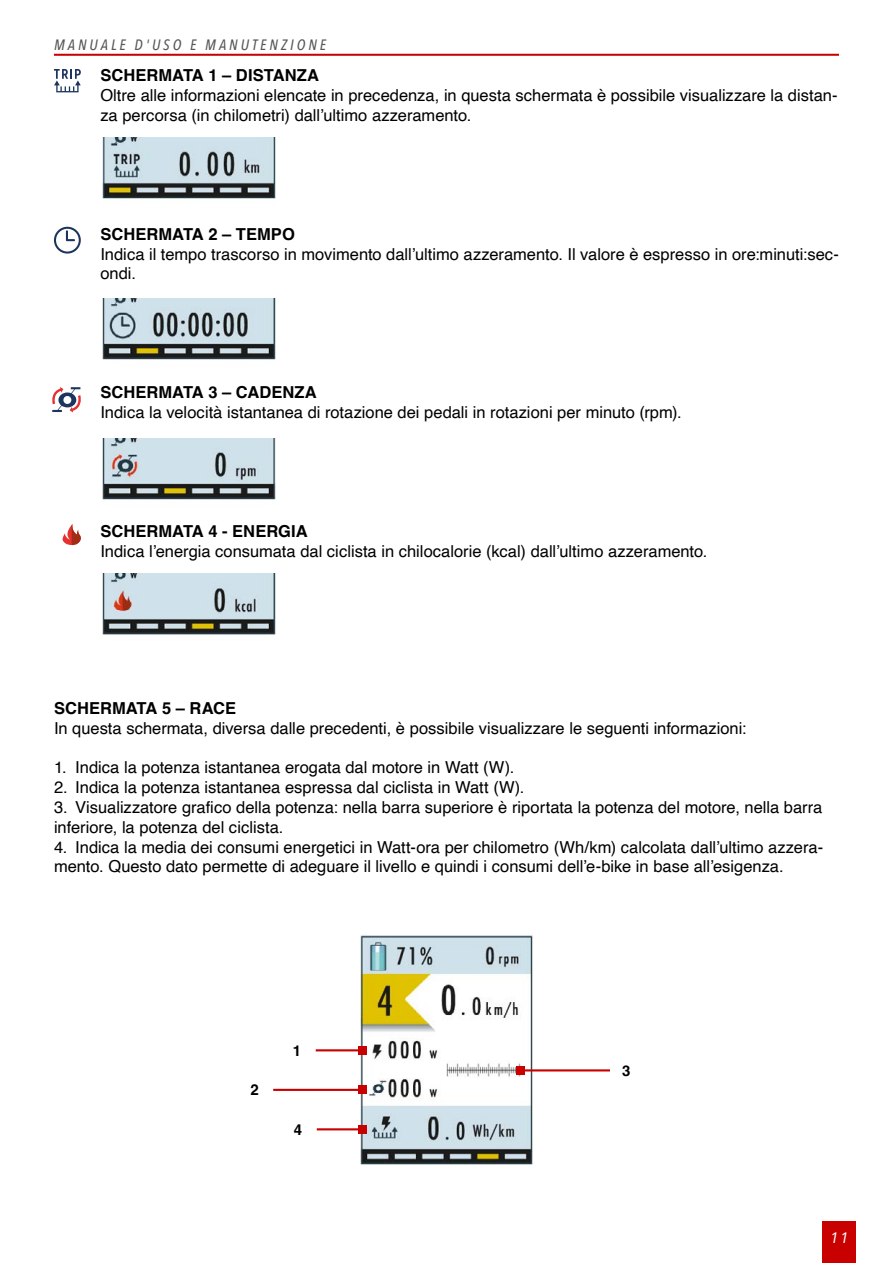
<style>
.page{position:relative;width:893px;height:1263px;background:#fff}
.page>*{position:absolute;margin:0;border:0;box-sizing:border-box;transform-origin:0 0}
.t1{font:16.5px/19.8px "Helvetica";color:#000}
.t2{font:700 16.5px "Helvetica";letter-spacing:.005em;color:#000}
.t3{font:italic 500 15px "Avenir Next Condensed";letter-spacing:.2em;color:#575756}
.t4{font:700 15px "Helvetica";color:#000}
.t5{font:italic 500 15px "Avenir Next Condensed";color:#fff}
</style>
<div class="page">
<div style="left:822px;top:1222px;width:33px;height:41px;background:#c80000"></div>
<hr style="left:54px;top:54px;width:785px;height:2px;background:#c80000">
<img style="left:102px;top:298px;width:174px;height:62px">
<svg style="left:54px;top:227px;width:27px;height:27px"></svg>
<svg style="left:54px;top:69px;width:27px;height:23px"></svg>
<svg style="left:62px;top:524px;width:19px;height:22px"></svg>
<img style="left:102px;top:137px;width:174px;height:62px">
<svg style="left:52px;top:387px;width:29px;height:25px"></svg>
<img style="left:102px;top:438px;width:174px;height:62px">
<img style="left:102px;top:574px;width:174px;height:61px">
<img style="left:349px;top:935px;width:195px;height:230px">
<hr style="left:316px;top:1049px;width:46px;height:2px;background:#c80000">
<div style="left:358px;top:1046px;width:9px;height:8px;background:#c80000"></div>
<hr style="left:273px;top:1089px;width:89px;height:2px;background:#c80000">
<div style="left:358px;top:1085px;width:9px;height:9px;background:#c80000"></div>
<hr style="left:521px;top:1069px;width:89px;height:2px;background:#c80000">
<div style="left:517px;top:1066px;width:8px;height:9px;background:#c80000"></div>
<hr style="left:317px;top:1128px;width:45px;height:2px;background:#c80000">
<div style="left:358px;top:1125px;width:9px;height:8px;background:#c80000"></div>
<p class="t3" style="left:54px;top:35px;width:274px">MANUALE D'USO E MANUTENZIONE</p>
<p class="t2" style="left:100px;top:66px;width:220px">SCHERMATA 1 – DISTANZA</p>
<p class="t1" style="left:100px;top:86px;width:739px">Oltre alle informazioni elencate in precedenza, in questa schermata è possibile visualizzare la distan&shy;za percorsa (in chilometri) dall’ultimo azzeramento.</p>
<p class="t2" style="left:100px;top:224px;width:196px">SCHERMATA 2 – TEMPO</p>
<p class="t1" style="left:100px;top:244px;width:740px">Indica il tempo trascorso in movimento dall’ultimo azzeramento. Il valore è espresso in ore:minuti:sec&shy;ondi.</p>
<p class="t2" style="left:100px;top:382px;width:218px">SCHERMATA 3 – CADENZA</p>
<p class="t1" style="left:100px;top:403px;width:583px">Indica la velocità istantanea di rotazione dei pedali in rotazioni per minuto (rpm).</p>
<p class="t2" style="left:100px;top:521px;width:209px">SCHERMATA 4 - ENERGIA</p>
<p class="t1" style="left:100px;top:541px;width:609px">Indica l’energia consumata dal ciclista in chilocalorie (kcal) dall’ultimo azzeramento.</p>
<p class="t2" style="left:54px;top:698px;width:184px">SCHERMATA 5 – RACE</p>
<p class="t1" style="left:54px;top:718px;width:694px">In questa schermata, diversa dalle precedenti, è possibile visualizzare le seguenti informazioni:</p>
<p class="t1" style="left:54px;top:758px;width:462px">1. Indica la potenza istantanea erogata dal motore in Watt (W).</p>
<p class="t1" style="left:54px;top:778px;width:472px">2. Indica la potenza istantanea espressa dal ciclista in Watt (W).</p>
<p class="t1" style="left:54px;top:798px;width:770px">3. Visualizzatore grafico della potenza: nella barra superiore è riportata la potenza del motore, nella barra inferiore, la potenza del ciclista.</p>
<p class="t1" style="left:54px;top:837px;width:771px">4. Indica la media dei consumi energetici in Watt-ora per chilometro (Wh/km) calcolata dall’ultimo azzera&shy;mento. Questo dato permette di adeguare il livello e quindi i consumi dell’e-bike in base all’esigenza.</p>
<p class="t4" style="left:250px;top:1081px;width:10px">2</p>
<p class="t4" style="left:293px;top:1041px;width:10px">1</p>
<p class="t4" style="left:294px;top:1120px;width:10px">4</p>
<p class="t4" style="left:622px;top:1061px;width:10px">3</p>
<p class="t5" style="left:830px;top:1229px;width:19px">11</p>
</div>
